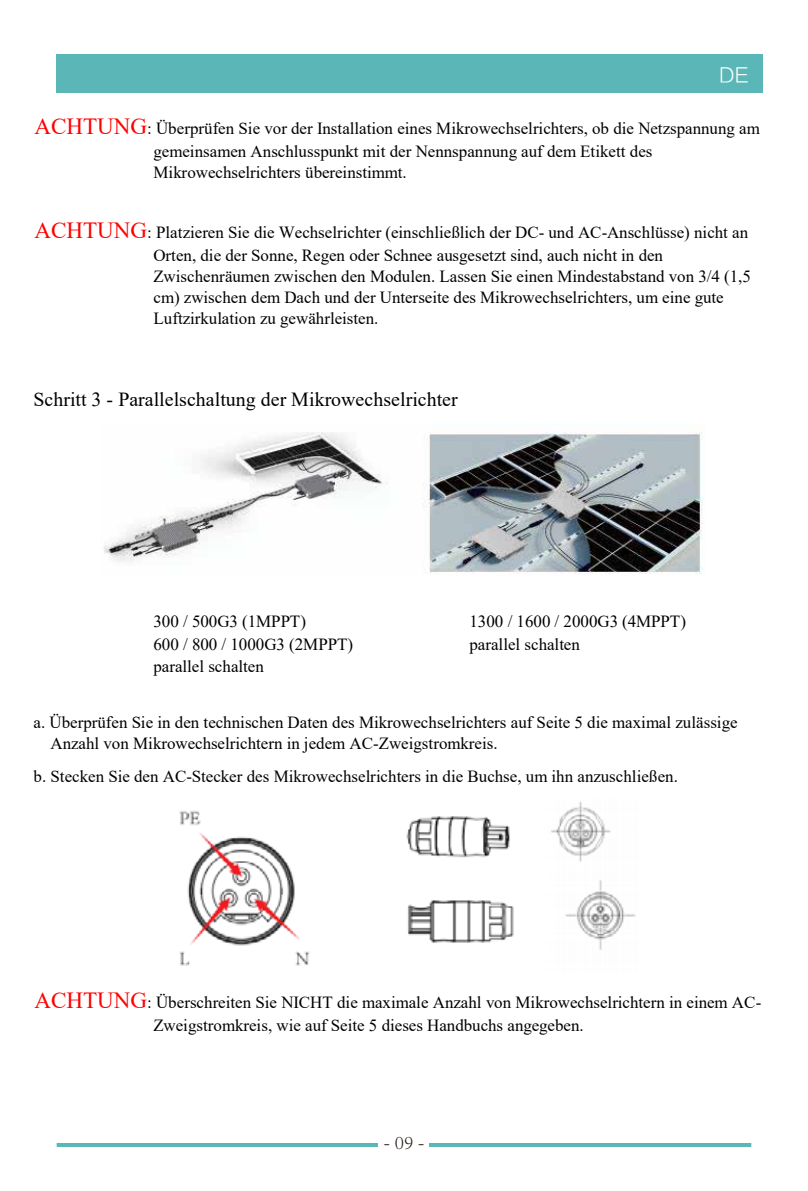
<style>
.page{position:relative;width:808px;height:1191px;background:#fff}
.page>*{position:absolute;margin:0;border:0;box-sizing:border-box;transform-origin:0 0}
.t1{font:20px "Times New Roman";color:#000}
.t2{font:300 20px "Adobe Song Std";color:#231815}
.t3{font:20px "FZLTXHK";color:#fff}
.t4{font:17px/21px "Times New Roman";color:#000}
.s1{font-size:23px;color:#f00}
</style>
<div class="page">
<img style="left:104px;top:432px;width:599px;height:142px">
<img style="left:179px;top:801px;width:457px;height:165px">
<hr style="left:57px;top:1143px;width:694px;height:4px;background:#5bb7b7">
<div style="left:379px;top:1134px;width:50px;height:21px;background:#fff"></div>
<div style="left:57px;top:55px;width:706px;height:38px;background:#5bb7b7"></div>
<p class="t3" style="left:719px;top:64px;width:32px">DE</p>
<p class="t4" style="left:153px;top:116px;width:608px;line-height:23px;text-indent:-119px"><span class="s1">ACHTUNG</span>: Überprüfen Sie vor der Installation eines Mikrowechselrichters, ob die Netzspannung am gemeinsamen Anschlusspunkt mit der Nennspannung auf dem Etikett des</p>
<p class="t4" style="left:153px;top:161px;width:255px">Mikrowechselrichters übereinstimmt.</p>
<p class="t4" style="left:153px;top:220px;width:596px;line-height:22.8px;text-indent:-119px"><span class="s1">ACHTUNG</span>: Platzieren Sie die Wechselrichter (einschließlich der DC- und AC-Anschlüsse) nicht an<br>Orten, die der Sonne, Regen oder Schnee ausgesetzt sind, auch nicht in den</p>
<p class="t4" style="left:153px;top:265px;width:599px">Zwischenräumen zwischen den Modulen. Lassen Sie einen Mindestabstand von 3/4 (1,5 cm) zwischen dem Dach und der Unterseite des Mikrowechselrichters, um eine gute<br>Luftzirkulation zu gewährleisten.</p>
<p class="t1" style="left:33px;top:385px;width:426px">Schritt 3 - Parallelschaltung der Mikrowechselrichter</p>
<p class="t4" style="left:153px;top:610px;width:201px;line-height:22.4px">300 / 500G3 (1MPPT)<br>600 / 800 / 1000G3 (2MPPT) parallel schalten</p>
<p class="t4" style="left:469px;top:609px;width:218px;line-height:22.6px">1300 / 1600 / 2000G3 (4MPPT) parallel schalten</p>
<p class="t4" style="left:51px;top:711px;width:688px;text-indent:-17px">a. Überprüfen Sie in den technischen Daten des Mikrowechselrichters auf Seite 5 die maximal zulässige<br>Anzahl von Mikrowechselrichtern in jedem AC-Zweigstromkreis.</p>
<p class="t4" style="left:34px;top:765px;width:646px">b. Stecken Sie den AC-Stecker des Mikrowechselrichters in die Buchse, um ihn anzuschließen.</p>
<p class="t4" style="left:153px;top:990px;width:609px;line-height:22.8px;text-indent:-119px"><span class="s1">ACHTUNG</span>: Überschreiten Sie NICHT die maximale Anzahl von Mikrowechselrichtern in einem AC-<br>Zweigstromkreis, wie auf Seite 5 dieses Handbuchs angegeben.</p>
<p class="t2" style="left:383px;top:1131px;width:43px">- 09 -</p>
</div>
